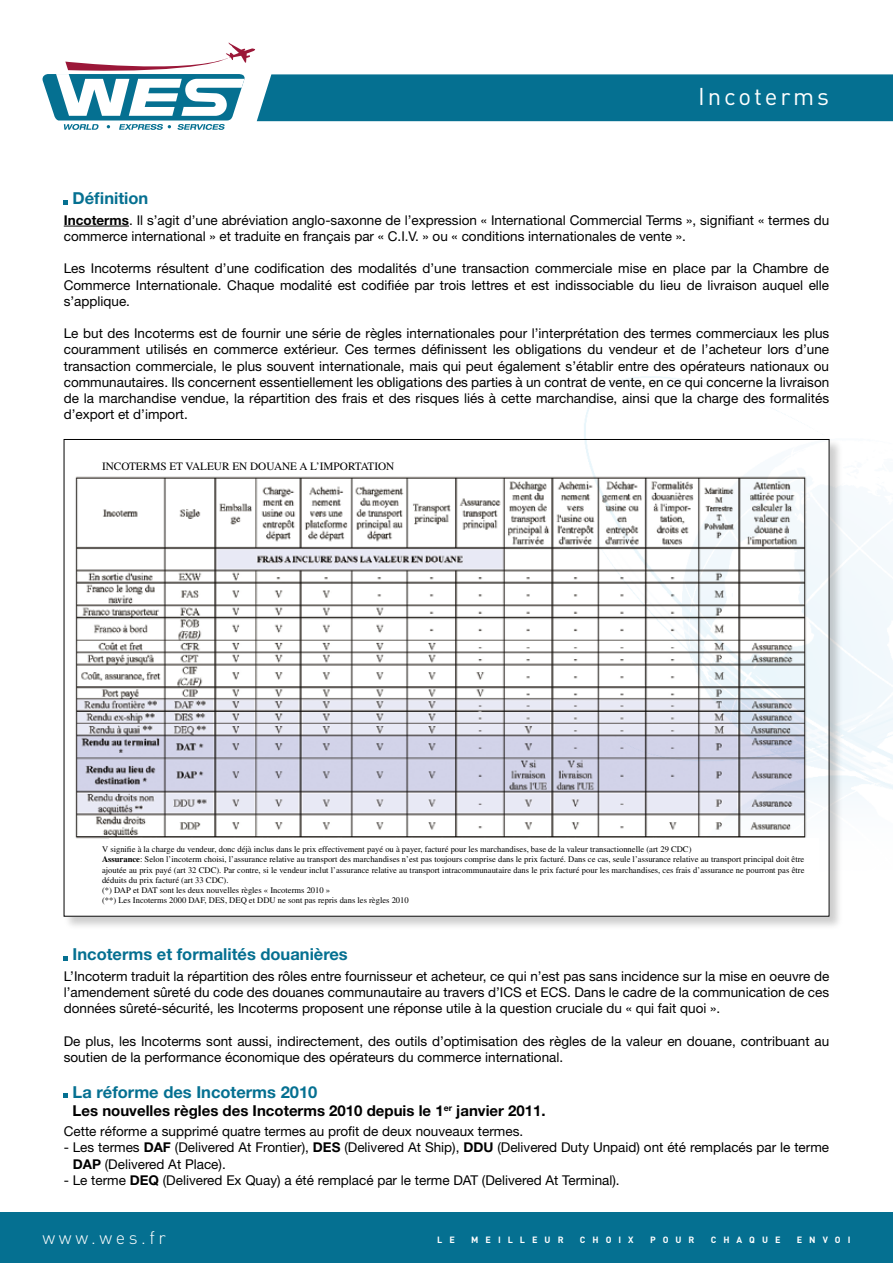
<style>
.page{position:relative;width:893px;height:1263px;background:#fff}
.page>*{position:absolute;margin:0;border:0;box-sizing:border-box;transform-origin:0 0}
.t1{font:24px "DIN";letter-spacing:.12em;color:#fff}
.t2{font:300 18px "DIN";color:#fff}
.t3{font:700 16.5px "Helvetica Neue";color:#057091}
.t4{font:700 15px "Helvetica Neue";color:#000}
.t5{font:13.5px/16.2px "Helvetica Neue";color:#000}
.t6{font:11.25px "Times";color:#000}
.t7{font:700 9px "DIN";letter-spacing:.78em;color:#fff}
.t8{font:8.55px/10.2px "Times";color:#000}
.s1{font-weight:700}
</style>
<div class="page">
<div style="left:0;top:1212px;width:893px;height:51px;background:#057091"></div>
<div style="left:62px;top:437px;width:782px;height:494px;background:#000;opacity:.2"></div>
<img style="left:66px;top:441px;width:761px;height:473px">
<svg style="left:42px;top:43px;width:851px;height:87px"></svg>
<hr style="left:64px;top:226px;width:65px;height:1px;background:#000">
<svg style="left:64px;top:200px;width:4px;height:4px"></svg>
<svg style="left:64px;top:956px;width:4px;height:4px"></svg>
<svg style="left:64px;top:1093px;width:4px;height:5px"></svg>
<div style="left:107px;top:458px;width:307px;height:16px;background:#fff"></div>
<div style="left:109px;top:838px;width:710px;height:66px;background:#fff"></div>
<h1 class="t1" style="left:698px;top:81px;width:133px">Incoterms</h1>
<p class="t3" style="left:73px;top:188px;width:77px">Définition</p>
<p class="t5" style="left:64px;top:212px;width:767px"><span class="s1">Incoterms</span>. Il s’agit d’une abréviation anglo-saxonne de l’expression « International Commercial Terms », signifiant « termes du commerce international » et traduite en français par « C.I.V. » ou « conditions internationales de vente ».</p>
<p class="t5" style="left:64px;top:260px;width:767px;text-align:justify">Les Incoterms résultent d’une codification des modalités d’une transaction commerciale mise en place par la Chambre de Commerce Internationale. Chaque modalité est codifiée par trois lettres et est indissociable du lieu de livraison auquel elle s’applique.</p>
<p class="t5" style="left:64px;top:325px;width:767px;text-align:justify">Le but des Incoterms est de fournir une série de règles internationales pour l’interprétation des termes commerciaux les plus couramment utilisés en commerce extérieur. Ces termes définissent les obligations du vendeur et de l’acheteur lors d’une transaction commerciale, le plus souvent internationale, mais qui peut également s’établir entre des opérateurs nationaux ou communautaires. Ils concernent essentiellement les obligations des parties à un contrat de vente, en ce qui concerne la livraison de la marchandise vendue, la répartition des frais et des risques liés à cette marchandise, ainsi que la charge des formalités d’export et d’import.</p>
<p class="t6" style="left:102px;top:460px;width:294px">INCOTERMS ET VALEUR EN DOUANE A L’IMPORTATION</p>
<p class="t8" style="left:102px;top:844px;width:704px">V signifie à la charge du vendeur, donc déjà inclus dans le prix effectivement payé ou à payer, facturé pour les marchandises, base de la valeur transactionnelle (art 29 CDC)<br><span class="s1">Assurance</span>: Selon l’incoterm choisi, l’assurance relative au transport des marchandises n’est pas toujours comprise dans le prix facturé. Dans ce cas, seule l’assurance relative au transport principal doit être ajoutée au prix payé (art 32 CDC). Par contre, si le vendeur inclut l’assurance relative au transport intracommunautaire dans le prix facturé pour les marchandises, ces frais d’assurance ne pourront pas être déduits du prix facturé (art 33 CDC).<br>(*) DAP et DAT sont les deux nouvelles règles « Incoterms 2010 »<br>(**) Les Incoterms 2000 DAF, DES, DEQ et DDU ne sont pas repris dans les règles 2010</p>
<p class="t3" style="left:73px;top:944px;width:277px">Incoterms et formalités douanières</p>
<p class="t5" style="left:64px;top:968px;width:767px;text-align:justify">L’Incoterm traduit la répartition des rôles entre fournisseur et acheteur, ce qui n’est pas sans incidence sur la mise en oeuvre de l’amendement sûreté du code des douanes communautaire au travers d’ICS et ECS. Dans le cadre de la communication de ces données sûreté-sécurité, les Incoterms proposent une réponse utile à la question cruciale du « qui fait quoi ».</p>
<p class="t5" style="left:64px;top:1032px;width:767px">De plus, les Incoterms sont aussi, indirectement, des outils d’optimisation des règles de la valeur en douane, contribuant au soutien de la performance économique des opérateurs du commerce international.</p>
<p class="t3" style="left:73px;top:1082px;width:246px">La réforme des Incoterms 2010</p>
<p class="t4" style="left:73px;top:1101px;width:475px">Les nouvelles règles des Incoterms 2010 depuis le 1<sup>er</sup> janvier 2011.</p>
<p class="t5" style="left:64px;top:1123px;width:461px">Cette réforme a supprimé quatre termes au profit de deux nouveaux termes.</p>
<p class="t5" style="left:73px;top:1139px;width:758px;text-indent:-9px">- Les termes <span class="s1">DAF</span> (Delivered At Frontier), <span class="s1">DES</span> (Delivered At Ship), <span class="s1">DDU</span> (Delivered Duty Unpaid) ont été remplacés par le terme<br><span class="s1">DAP</span> (Delivered At Place).</p>
<p class="t5" style="left:64px;top:1172px;width:557px">- Le terme <span class="s1">DEQ</span> (Delivered Ex Quay) a été remplacé par le terme DAT (Delivered At Terminal).</p>
<h2 class="t2" style="left:43px;top:1227px;width:125px">www.wes.fr</h2>
<p class="t7" style="left:437px;top:1234px;width:19px">L E</p>
<p class="t7" style="left:471px;top:1234px;width:46px">MEILL</p>
<p class="t7" style="left:532px;top:1234px;width:33px">EUR</p>
<p class="t7" style="left:580px;top:1234px;width:55px">CHOIX</p>
<p class="t7" style="left:650px;top:1234px;width:46px">POUR</p>
<p class="t7" style="left:711px;top:1234px;width:71px">CHAQUE</p>
<p class="t7" style="left:797px;top:1234px;width:55px">ENVOI</p>
</div>
